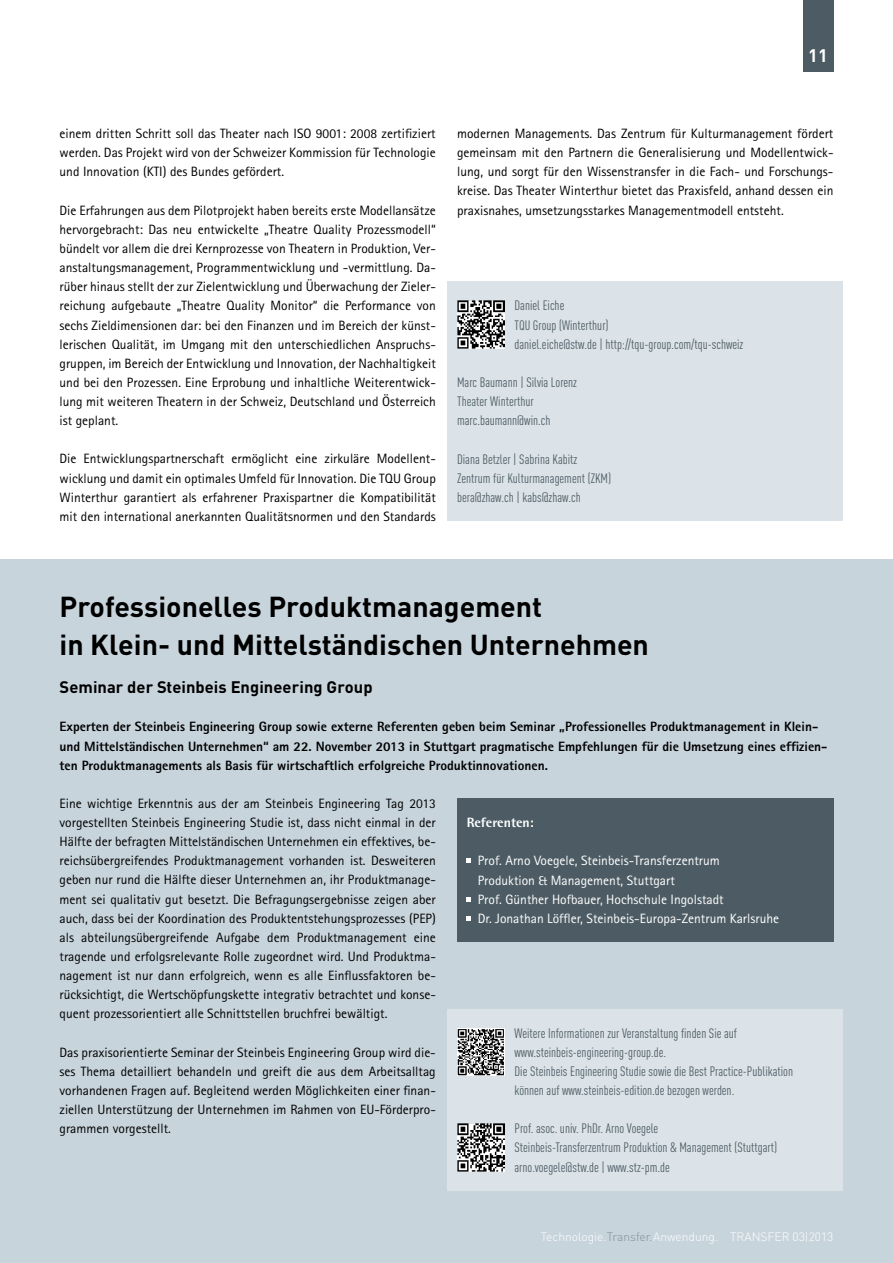
<style>
.page{position:relative;width:893px;height:1263px;background:#fff}
.page>*{position:absolute;margin:0;border:0;box-sizing:border-box;transform-origin:0 0}
.t1{font:700 28.5px/38.2px "DINOT";color:#000}
.t2{font:700 18px "DINOT";color:#fff}
.t3{font:700 16.5px "DINOT";color:#000}
.t4{font:13.5px/19.2px "Agfa Rotis Sans Serif";color:#000;text-align:justify}
.t5{font:condensed 13.5px/19.2px "DINOT";color:#4d5c64}
.t6{font:800 13.5px/19.2px "Agfa Rotis Sans Serif";color:#000}
.t7{font:13.5px/19.2px "Agfa Rotis Sans Serif";color:#fff}
.t8{font:800 13.5px "Rotis Semi Sans";color:#fff}
.t9{font:300 12px "DINOT";color:#fff}
.s1{color:#818f97}
</style>
<div class="page">
<div style="left:0;top:559px;width:893px;height:704px;background:#c8d4dc"></div>
<div style="left:803px;top:0;width:30px;height:71px;background:#4d5c64"></div>
<div style="left:448px;top:282px;width:395px;height:239px;background:#dbe2e8"></div>
<div style="left:448px;top:1009px;width:395px;height:182px;background:#dbe2e8"></div>
<img style="left:457px;top:301px;width:48px;height:48px">
<img style="left:457px;top:1028px;width:48px;height:48px">
<img style="left:457px;top:1124px;width:48px;height:47px">
<div style="left:457px;top:798px;width:376px;height:144px;background:#4d5c64"></div>
<svg style="left:467px;top:859px;width:4px;height:4px"></svg>
<svg style="left:467px;top:897px;width:4px;height:4px"></svg>
<svg style="left:467px;top:916px;width:4px;height:4px"></svg>
<h2 class="t2" style="left:808px;top:43px;width:21px">11</h2>
<p class="t4" style="left:60px;top:124px;width:378px">einem dritten Schritt soll das Theater nach ISO 9001: 2008 zertifiziert werden. Das Projekt wird von der Schweizer Kommission für Technologie und Innovation (KTI) des Bundes gefördert.</p>
<p class="t4" style="left:60px;top:200px;width:378px">Die Erfahrungen aus dem Pilotprojekt haben bereits erste Modellansätze hervorgebracht: Das neu entwickelte „Theatre Quality Prozessmodell“ bündelt vor allem die drei Kernprozesse von Theatern in Produktion, Ver&shy;anstaltungsmanagement, Programmentwicklung und -vermittlung. Da&shy;rüber hinaus stellt der zur Zielentwicklung und Überwachung der Zieler&shy;reichung aufgebaute „Theatre Quality Monitor“ die Performance von sechs Zieldimensionen dar: bei den Finanzen und im Bereich der künst&shy;lerischen Qualität, im Umgang mit den unterschiedlichen Anspruchs&shy;gruppen, im Bereich der Entwicklung und Innovation, der Nachhaltigkeit und bei den Prozessen. Eine Erprobung und inhaltliche Weiterentwick&shy;lung mit weiteren Theatern in der Schweiz, Deutschland und Österreich ist geplant.</p>
<p class="t4" style="left:60px;top:449px;width:378px">Die Entwicklungspartnerschaft ermöglicht eine zirkuläre Modellent&shy;wicklung und damit ein optimales Umfeld für Innovation. Die TQU Group Winterthur garantiert als erfahrener Praxispartner die Kompatibilität mit den international anerkannten Qualitätsnormen und den Standards</p>
<p class="t4" style="left:457px;top:124px;width:378px">modernen Managements. Das Zentrum für Kulturmanagement fördert gemeinsam mit den Partnern die Generalisierung und Modellentwick&shy;lung, und sorgt für den Wissenstransfer in die Fach- und Forschungs&shy;kreise. Das Theater Winterthur bietet das Praxisfeld, anhand dessen ein praxisnahes, umsetzungsstarkes Managementmodell entsteht.</p>
<p class="t5" style="left:514px;top:296px;width:230px">Daniel Eiche<br>TQU Group (Winterthur)<br>daniel.eiche@stw.de | http://tqu-group.com/tqu-schweiz</p>
<p class="t5" style="left:457px;top:373px;width:121px">Marc Baumann | Silvia Lorenz<br>Theater Winterthur marc.baumann@win.ch</p>
<p class="t5" style="left:457px;top:449px;width:155px">Diana Betzler | Sabrina Kabitz<br>Zentrum für Kulturmanagement (ZKM) bera@zhaw.ch | kabs@zhaw.ch</p>
<h1 class="t1" style="left:60px;top:586px;width:591px">Professionelles Produktmanagement<br>in Klein- und Mittelständischen Unternehmen</h1>
<p class="t3" style="left:60px;top:676px;width:315px">Seminar der Steinbeis Engineering Group</p>
<p class="t6" style="left:60px;top:717px;width:769px">Experten der Steinbeis Engineering Group sowie externe Referenten geben beim Seminar „Professionelles Produktmanagement in Klein&shy;und Mittelständischen Unternehmen“ am 22. November 2013 in Stuttgart pragmatische Empfehlungen für die Umsetzung eines effizien&shy;ten Produktmanagements als Basis für wirtschaftlich erfolgreiche Produktinnovationen.</p>
<p class="t4" style="left:60px;top:794px;width:378px">Eine wichtige Erkenntnis aus der am Steinbeis Engineering Tag 2013 vorgestellten Steinbeis Engineering Studie ist, dass nicht einmal in der Hälfte der befragten Mittelständischen Unternehmen ein effektives, be&shy;reichsübergreifendes Produktmanagement vorhanden ist. Desweiteren geben nur rund die Hälfte dieser Unternehmen an, ihr Produktmanage&shy;ment sei qualitativ gut besetzt. Die Befragungsergebnisse zeigen aber auch, dass bei der Koordination des Produktentstehungsprozesses (PEP) als abteilungsübergreifende Aufgabe dem Produktmanagement eine tragende und erfolgsrelevante Rolle zugeordnet wird. Und Produktma&shy;nagement ist nur dann erfolgreich, wenn es alle Einflussfaktoren be&shy;rücksichtigt, die Wertschöpfungskette integrativ betrachtet und konse&shy;quent prozessorientiert alle Schnittstellen bruchfrei bewältigt.</p>
<p class="t4" style="left:60px;top:1042px;width:378px">Das praxisorientierte Seminar der Steinbeis Engineering Group wird die&shy;ses Thema detailliert behandeln und greift die aus dem Arbeitsalltag vorhandenen Fragen auf. Begleitend werden Möglichkeiten einer finan&shy;ziellen Unterstützung der Unternehmen im Rahmen von EU-Förderpro&shy;grammen vorgestellt.</p>
<p class="t8" style="left:467px;top:814px;width:69px">Referenten:</p>
<p class="t7" style="left:478px;top:851px;width:303px">Prof. Arno Voegele, Steinbeis-Transferzentrum Produktion &amp; Management, Stuttgart<br>Prof. Günther Hofbauer, Hochschule Ingolstadt<br>Dr. Jonathan Löffler, Steinbeis-Europa-Zentrum Karlsruhe</p>
<p class="t5" style="left:514px;top:1023px;width:280px">Weitere Informationen zur Veranstaltung finden Sie auf www.steinbeis-engineering-group.de.<br>Die Steinbeis Engineering Studie sowie die Best Practice-Publikation können auf www.steinbeis-edition.de bezogen werden.</p>
<p class="t5" style="left:514px;top:1119px;width:264px">Prof. asoc. univ. PhDr. Arno Voegele<br>Steinbeis-Transferzentrum Produktion &amp; Management (Stuttgart) arno.voegele@stw.de | www.stz-pm.de</p>
<p class="t9" style="left:541px;top:1229px;width:294px">Technologie.<span class="s1">Transfer.</span>Anwendung. TRANSFER 03|2013</p>
</div>
